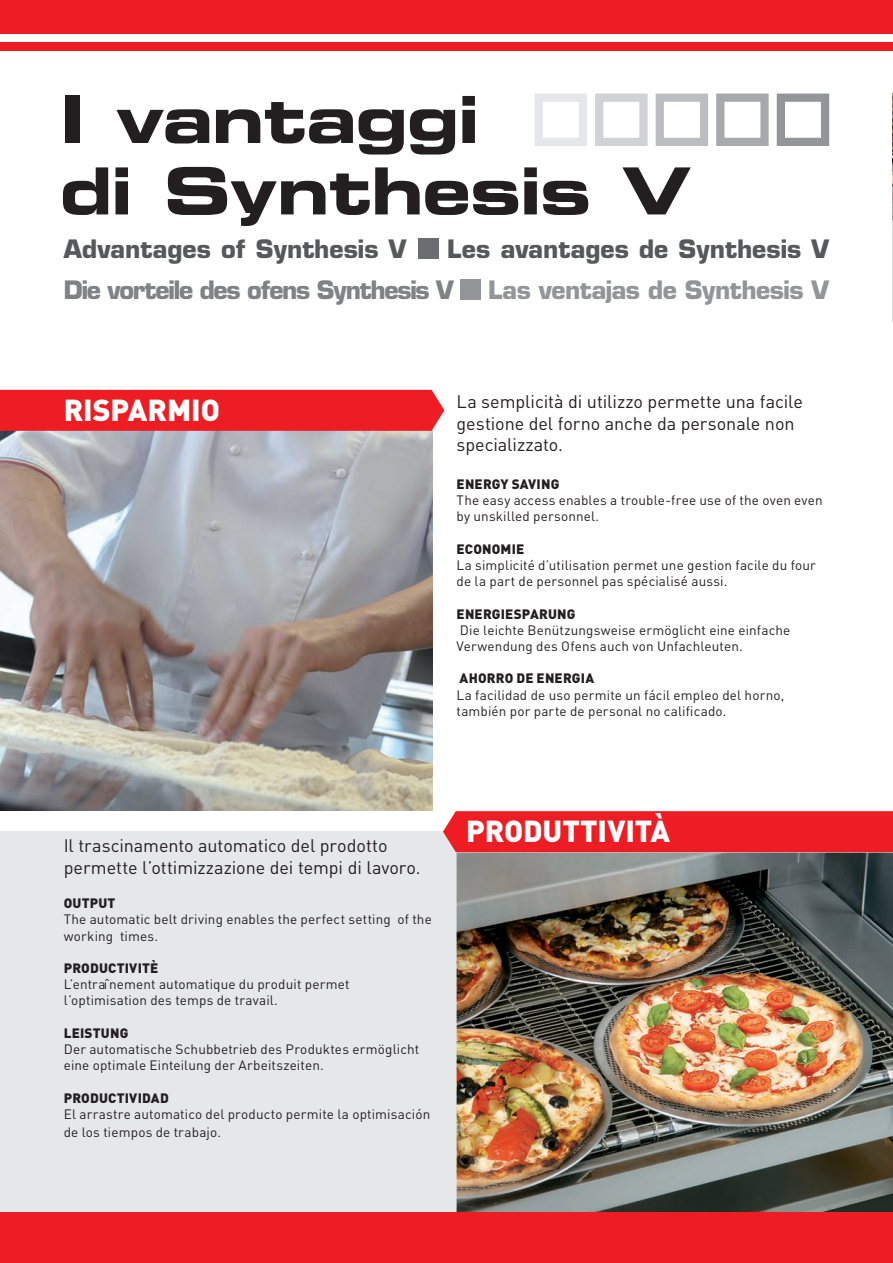
<style>
.page{position:relative;width:893px;height:1263px;background:#fff}
.page>*{position:absolute;margin:0;border:0;box-sizing:border-box;transform-origin:0 0}
.t1{font:64.95px/71.4px "Eurostile Bold Extended Two";letter-spacing:-.02em;color:#231f20}
.t2{font:900 30px "DIN";letter-spacing:-.005em;color:#fff}
.t3{font:700 24.75px "Eurostile";color:#57585a}
.t4{font:700 24.75px "Eurostile";letter-spacing:-.05em;color:#808285}
.t5{font:700 24.75px "Eurostile";letter-spacing:-.02em;color:#939598}
.t6{font:18px/21.6px "DIN";letter-spacing:-.005em;color:#231f20}
.t7{font:13.5px/16.2px "DIN";letter-spacing:.01em;color:#231f20}
.t8{font:900 13.5px "DIN";letter-spacing:.015em;color:#231f20}
</style>
<div class="page">
<div style="left:0;top:0;width:893px;height:34px;background:#ee1d23"></div>
<div style="left:0;top:43px;width:893px;height:8px;background:#ee1d23"></div>
<div style="left:0;top:831px;width:893px;height:384px;background:#e6e7e9"></div>
<img style="left:457px;top:853px;width:436px;height:359px">
<div style="left:535px;top:94px;width:52px;height:52px;border:8px solid #e6e7e9"></div>
<div style="left:595px;top:94px;width:53px;height:52px;border:8px solid #d1d2d4"></div>
<div style="left:656px;top:94px;width:52px;height:52px;border:8px solid #bcbdc0"></div>
<div style="left:716px;top:94px;width:53px;height:52px;border:8px solid #a8a9ad"></div>
<div style="left:777px;top:94px;width:52px;height:52px;border:8px solid #939598"></div>
<img style="left:892px;top:94px;width:1px;height:226px">
<img style="left:0;top:431px;width:432px;height:379px">
<div style="left:0;top:390px;width:444px;height:41px;background:#ee1d23"></div>
<hr style="left:892px;top:320px;width:1px;height:41px;background:#ee1d23">
<div style="left:443px;top:811px;width:450px;height:41px;background:#ee1d23"></div>
<div style="left:0;top:1212px;width:893px;height:51px;background:#ee1d23"></div>
<div style="left:418px;top:238px;width:21px;height:21px;background:#6c6d70"></div>
<div style="left:461px;top:279px;width:20px;height:21px;background:#939598"></div>
<h1 class="t1" style="left:60px;top:83px;width:633px">I vantaggi<br>di Synthesis V</h1>
<h3 class="t3" style="left:64px;top:234px;width:344px">Advantages of Synthesis V</h3>
<h3 class="t3" style="left:447px;top:234px;width:384px">Les avantages de Synthesis V</h3>
<h3 class="t4" style="left:64px;top:275px;width:392px">Die vorteile des ofens Synthesis V</h3>
<h3 class="t5" style="left:488px;top:275px;width:342px">Las ventajas de Synthesis V</h3>
<h2 class="t2" style="left:64px;top:390px;width:158px">RISPARMIO</h2>
<h3 class="t6" style="left:457px;top:390px;width:348px">La semplicità di utilizzo permette una facile gestione del forno anche da personale non specializzato.</h3>
<p class="t8" style="left:457px;top:475px;width:104px">ENERGY SAVING</p>
<p class="t7" style="left:457px;top:492px;width:368px">The easy access enables a trouble-free use of the oven even by unskilled personnel.</p>
<p class="t8" style="left:457px;top:540px;width:69px">ECONOMIE</p>
<p class="t7" style="left:457px;top:557px;width:361px">La simplicité d’utilisation permet une gestion facile du four de la part de personnel pas spécialisé aussi.</p>
<p class="t8" style="left:457px;top:605px;width:120px">ENERGIESPARUNG</p>
<p class="t7" style="left:457px;top:622px;width:335px">Die leichte Benützungsweise ermöglicht eine einfache<br>Verwendung des Ofens auch von Unfachleuten.</p>
<p class="t8" style="left:460px;top:669px;width:136px">AHORRO DE ENERGIA</p>
<p class="t7" style="left:457px;top:686px;width:329px">La facilidad de uso permite un fácil empleo del horno, también por parte de personal no calificado.</p>
<h3 class="t6" style="left:64px;top:835px;width:359px">Il trascinamento automatico del prodotto permette l’ottimizzazione dei tempi di lavoro.</h3>
<p class="t8" style="left:64px;top:894px;width:53px">OUTPUT</p>
<p class="t7" style="left:64px;top:911px;width:370px">The automatic belt driving enables the perfect setting of the working times.</p>
<p class="t8" style="left:64px;top:959px;width:96px">PRODUCTIVITÈ</p>
<p class="t7" style="left:64px;top:976px;width:287px">L’entraînement automatique du produit permet l’optimisation des temps de travail.</p>
<p class="t8" style="left:64px;top:1024px;width:66px">LEISTUNG</p>
<p class="t7" style="left:64px;top:1041px;width:357px">Der automatische Schubbetrieb des Produktes ermöglicht eine optimale Einteilung der Arbeitszeiten.</p>
<p class="t8" style="left:64px;top:1089px;width:107px">PRODUCTIVIDAD</p>
<p class="t7" style="left:64px;top:1105px;width:368px;line-height:18px">El arrastre automatico del producto permite la optimisación de los tiempos de trabajo.</p>
<h2 class="t2" style="left:466px;top:811px;width:205px">PRODUTTIVITÀ</h2>
</div>
